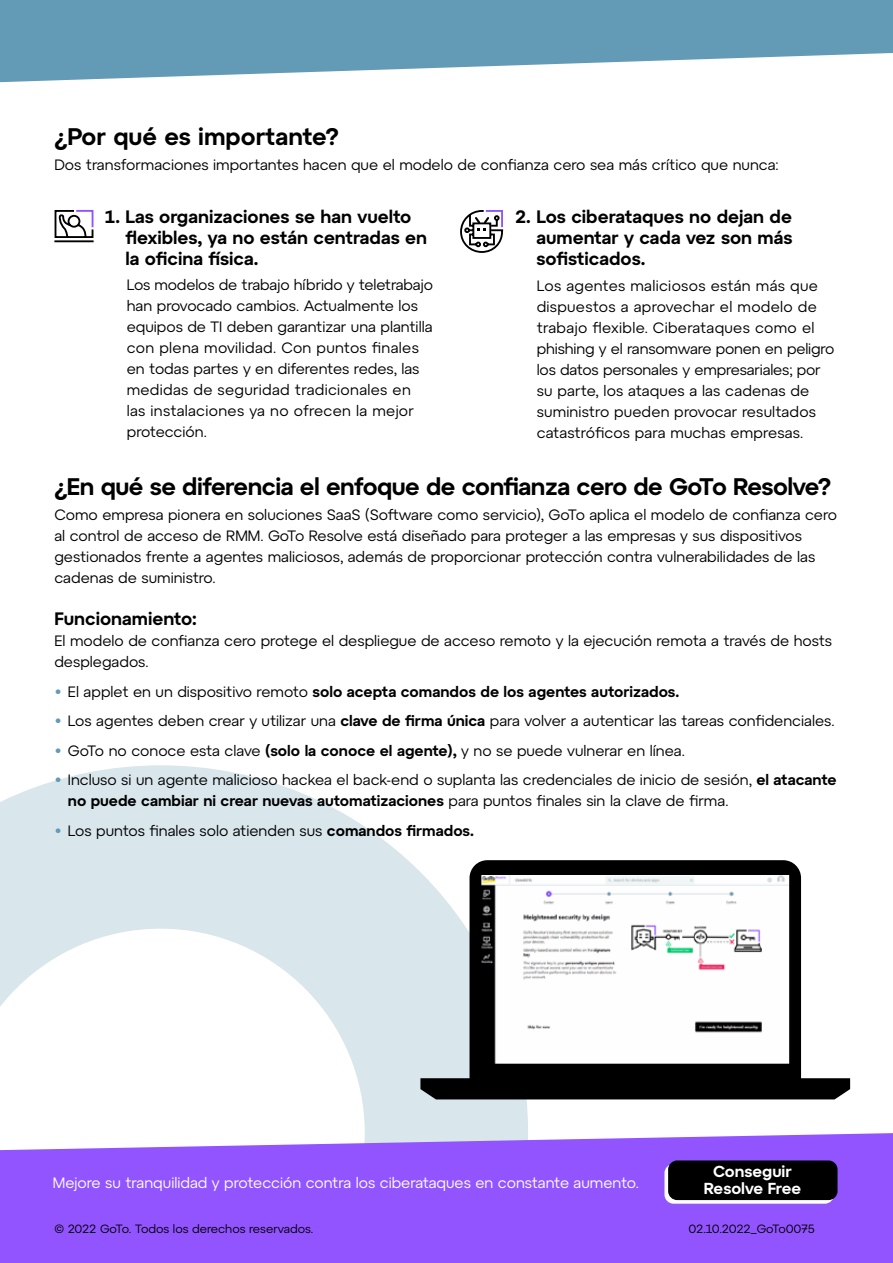
<style>
.page{position:relative;width:893px;height:1263px;background:#fff}
.page>*{position:absolute;margin:0;border:0;box-sizing:border-box;transform-origin:0 0}
.t1{font:600 24px "Atyp BL Text";letter-spacing:-.02em;color:#000}
.t2{font:600 24px "Atyp BL Text";color:#000}
.t3{font:600 18px/21px "Atyp BL Text";color:#000}
.t4{font:600 15.9px/16.5px "Atyp BL Text";color:#fff;text-align:center}
.t5{font:15px/21px "Atyp BL Text";color:#000}
.t6{font:600 15px "Atyp BL Text";color:#000}
.t7{font:15px "Atyp BL Text";color:#fff}
.t8{font:12px "Atyp BL Text";letter-spacing:-.01em;color:#000}
.s1{font-weight:400;color:#639bb6}
.s2{font-weight:400}
.s3{color:#639bb6}
.s4{font-weight:600}
</style>
<div class="page">
<svg style="left:0;top:765px;width:528px;height:368px;fill:#d9e6ec"></svg>
<svg style="left:0;top:0;width:893px;height:82px;fill:#639bb6"></svg>
<svg style="left:0;top:1133px;width:893px;height:130px;fill:#9254ff"></svg>
<div style="left:664px;top:1164px;width:170px;height:40px;background:linear-gradient(to right,#f5f5f6,#f3f3f3);border-radius:9px"></div>
<div style="left:668px;top:1160px;width:169px;height:40px;background:#000;border-radius:9px"></div>
<svg style="left:54px;top:210px;width:40px;height:33px"></svg>
<svg style="left:460px;top:210px;width:44px;height:43px"></svg>
<svg style="left:420px;top:860px;width:430px;height:239px"></svg>
<h1 class="t2" style="left:54px;top:122px;width:286px">¿Por qué es importante?</h1>
<p class="t5" style="left:54px;top:154px;width:726px">Dos transformaciones importantes hacen que el modelo de confianza cero sea más crítico que nunca:</p>
<p class="t3" style="left:125px;top:206px;width:303px;text-indent:-20px">1. Las organizaciones se han vuelto flexibles, ya no están centradas en la oficina física.</p>
<p class="t5" style="left:127px;top:274px;width:308px">Los modelos de trabajo híbrido y teletrabajo han provocado cambios. Actualmente los equipos de TI deben garantizar una plantilla con plena movilidad. Con puntos finales en todas partes y en diferentes redes, las medidas de seguridad tradicionales en las instalaciones ya no ofrecen la mejor protección.</p>
<p class="t3" style="left:536px;top:206px;width:258px;text-align:justify;text-indent:-21px">2. Los ciberataques no dejan de aumentar y cada vez son más sofisticados.</p>
<p class="t5" style="left:537px;top:275px;width:299px">Los agentes maliciosos están más que dispuestos a aprovechar el modelo de trabajo flexible. Ciberataques como el phishing y el ransomware ponen en peligro los datos personales y empresariales; por su parte, los ataques a las cadenas de suministro pueden provocar resultados catastróficos para muchas empresas.</p>
<h1 class="t1" style="left:54px;top:472px;width:778px">¿En qué se diferencia el enfoque de confianza cero de GoTo Resolve?</h1>
<p class="t5" style="left:54px;top:504px;width:784px">Como empresa pionera en soluciones SaaS (Software como servicio), GoTo aplica el modelo de confianza cero al control de acceso de RMM. GoTo Resolve está diseñado para proteger a las empresas y sus dispositivos gestionados frente a agentes maliciosos, además de proporcionar protección contra vulnerabilidades de las cadenas de suministro.</p>
<p class="t3" style="left:54px;top:608px;width:144px">Funcionamiento:</p>
<p class="t5" style="left:54px;top:630px;width:779px">El modelo de confianza cero protege el despliegue de acceso remoto y la ejecución remota a través de hosts desplegados.</p>
<p class="t6" style="left:54px;top:682px;width:626px"><span class="s1">•</span> <span class="s2">El applet en un dispositivo remoto</span> solo acepta comandos de los agentes autorizados.</p>
<p class="t5" style="left:54px;top:710px;width:782px"><span class="s3">•</span> Los agentes deben crear y utilizar una <span class="s4">clave de firma única</span> para volver a autenticar las tareas confidenciales.</p>
<p class="t5" style="left:54px;top:740px;width:632px"><span class="s3">•</span> GoTo no conoce esta clave <span class="s4">(solo la conoce el agente),</span> y no se puede vulnerar en línea.</p>
<p class="t5" style="left:68px;top:769px;width:770px;text-indent:-14px"><span class="s3">•</span> Incluso si un agente malicioso hackea el back-end o suplanta las credenciales de inicio de sesión, <span class="s4">el atacante no puede cambiar ni crear nuevas automatizaciones</span> para puntos finales sin la clave de firma.</p>
<p class="t5" style="left:54px;top:820px;width:421px"><span class="s3">•</span> Los puntos finales solo atienden sus <span class="s4">comandos firmados.</span></p>
<p class="t7" style="left:53px;top:1173px;width:587px">Mejore su tranquilidad y protección contra los ciberataques en constante aumento.</p>
<p class="t4" style="left:704px;top:1163px;width:99px">Conseguir<br>Resolve Free</p>
<p class="t8" style="left:54px;top:1222px;width:260px">© 2022 GoTo. Todos los derechos reservados.</p>
<p class="t8" style="left:688px;top:1222px;width:128px">02.10.2022_GoTo0075</p>
</div>
